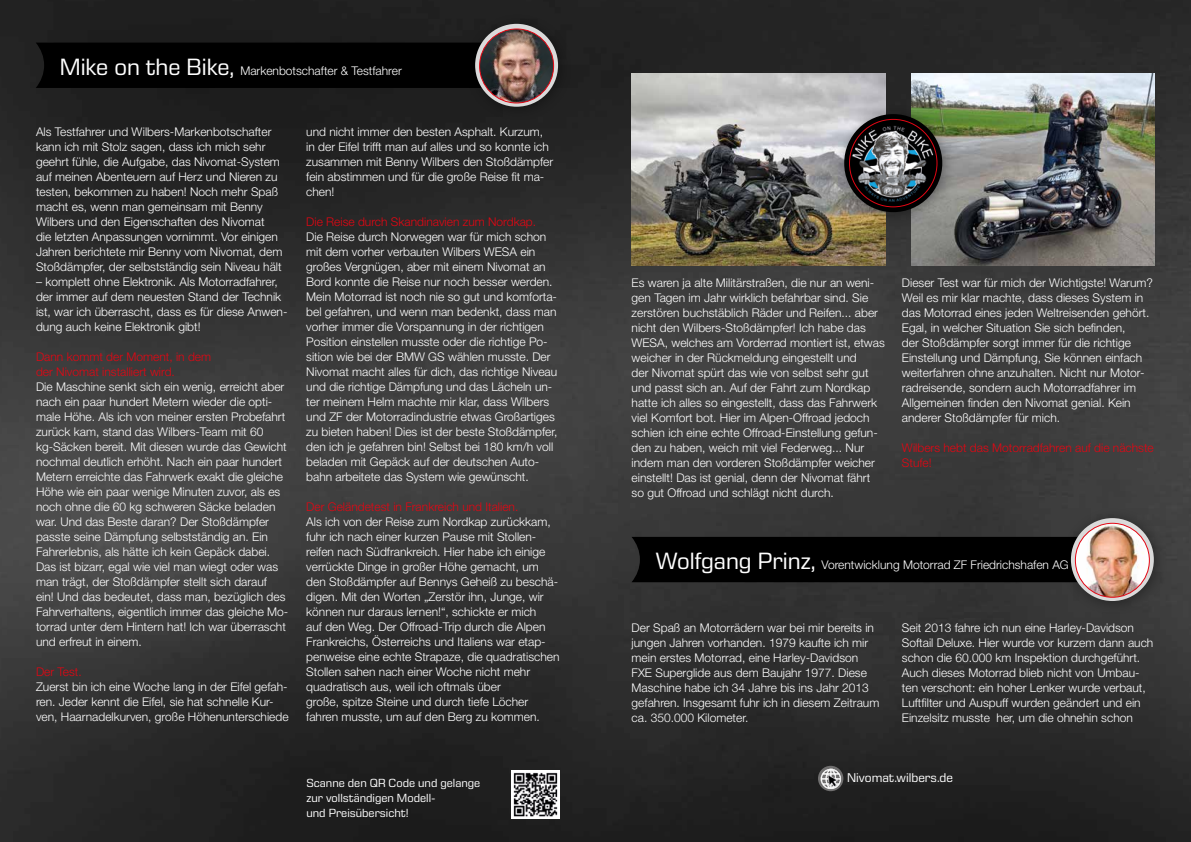
<style>
.page{position:relative;width:1191px;height:842px;background:#fff}
.page>*{position:absolute;margin:0;border:0;box-sizing:border-box;transform-origin:0 0}
.t1{font:13px "Eurostile Next LT Pro";color:#fff}
.t2{font:300 12px/15px "Helvetica Neue LT Pro";color:#fff}
.t3{font:300 12px/15px "Helvetica Neue LT Pro";color:#e30613}
.t4{font:12px/15px "Eurostile Next LT Pro";color:#fff}
.s1{font-family:"Eurostile Next LT Pro";font-weight:400;font-size:24px}
</style>
<div class="page">
<img style="left:0;top:0;width:1191px;height:842px">
<img style="left:631px;top:74px;width:254px;height:192px">
<img style="left:911px;top:74px;width:244px;height:192px">
<div style="left:833px;top:104px;width:123px;height:122px;background:#000;opacity:.35"></div>
<svg style="left:844px;top:114px;width:98px;height:98px"></svg>
<img style="left:849px;top:119px;width:87px;height:86px">
<div style="left:36px;top:43px;width:429px;height:45px;background:#000"></div>
<div style="left:465px;top:13px;width:107px;height:108px;background:#000;opacity:.35"></div>
<svg style="left:475px;top:24px;width:83px;height:83px"></svg>
<img style="left:479px;top:29px;width:74px;height:74px;border-radius:37px">
<div style="left:479px;top:29px;width:75px;height:74px;border:1px solid #e30613;border-radius:50%"></div>
<div style="left:631px;top:537px;width:429px;height:45px;background:#000"></div>
<div style="left:1060px;top:508px;width:108px;height:107px;background:#000;opacity:.35"></div>
<svg style="left:1071px;top:518px;width:82px;height:83px"></svg>
<img style="left:1075px;top:523px;width:74px;height:74px;border-radius:37px">
<div style="left:1074px;top:523px;width:75px;height:75px;border:1px solid #e30613;border-radius:50%"></div>
<img style="left:511px;top:770px;width:48px;height:48px">
<div style="left:818px;top:766px;width:25px;height:25px;background:#706f6f;border-radius:50%"></div>
<img style="left:820px;top:766px;width:22px;height:24px">
<p class="t2" style="left:60px;top:63px;width:343px"><span class="s1">Mike on the Bike,</span> Markenbotschafter &amp; Testfahrer</p>
<p class="t2" style="left:36px;top:124px;width:248px">Als Testfahrer und Wilbers-Markenbotschafter kann ich mit Stolz sagen, dass ich mich sehr geehrt fühle, die Aufgabe, das Nivomat-System auf meinen Abenteuern auf Herz und Nieren zu testen, bekommen zu haben! Noch mehr Spaß macht es, wenn man gemeinsam mit Benny Wilbers und den Eigenschaften des Nivomat die letzten Anpassungen vornimmt. Vor einigen Jahren berichtete mir Benny vom Nivomat, dem Stoßdämpfer, der selbstständig sein Niveau hält</p>
<p class="t2" style="left:36px;top:274px;width:253px">– komplett ohne Elektronik. Als Motorradfahrer, der immer auf dem neuesten Stand der Technik ist, war ich überrascht, dass es für diese Anwen&shy;dung auch keine Elektronik gibt!</p>
<p class="t3" style="left:36px;top:349px;width:177px">Dann kommt der Moment, in dem der Nivomat installiert wird.</p>
<p class="t2" style="left:36px;top:379px;width:254px">Die Maschine senkt sich ein wenig, erreicht aber nach ein paar hundert Metern wieder die opti&shy;male Höhe. Als ich von meiner ersten Probefahrt zurück kam, stand das Wilbers-Team mit 60 kg-Säcken bereit. Mit diesen wurde das Gewicht nochmal deutlich erhöht. Nach ein paar hundert Metern erreichte das Fahrwerk exakt die gleiche Höhe wie ein paar wenige Minuten zuvor, als es noch ohne die 60 kg schweren Säcke beladen war. Und das Beste daran? Der Stoßdämpfer passte seine Dämpfung selbstständig an. Ein Fahrerlebnis, als hätte ich kein Gepäck dabei.<br>Das ist bizarr, egal wie viel man wiegt oder was man trägt, der Stoßdämpfer stellt sich darauf<br>ein! Und das bedeutet, dass man, bezüglich des Fahrverhaltens, eigentlich immer das gleiche Mo&shy;torrad unter dem Hintern hat! Ich war überrascht und erfreut in einem.</p>
<p class="t3" style="left:36px;top:664px;width:47px">Der Test.</p>
<p class="t2" style="left:36px;top:679px;width:254px">Zuerst bin ich eine Woche lang in der Eifel gefah&shy;ren. Jeder kennt die Eifel, sie hat schnelle Kur&shy;ven, Haarnadelkurven, große Höhenunterschiede</p>
<p class="t2" style="left:306px;top:124px;width:248px">und nicht immer den besten Asphalt. Kurzum, in der Eifel trifft man auf alles und so konnte ich zusammen mit Benny Wilbers den Stoßdämpfer fein abstimmen und für die große Reise fit ma&shy;chen!</p>
<p class="t3" style="left:306px;top:214px;width:231px">Die Reise durch Skandinavien zum Nordkap.</p>
<p class="t2" style="left:306px;top:229px;width:253px">Die Reise durch Norwegen war für mich schon mit dem vorher verbauten Wilbers WESA ein großes Vergnügen, aber mit einem Nivomat an Bord konnte die Reise nur noch besser werden.<br>Mein Motorrad ist noch nie so gut und komforta&shy;bel gefahren, und wenn man bedenkt, dass man vorher immer die Vorspannung in der richtigen Position einstellen musste oder die richtige Po&shy;sition wie bei der BMW GS wählen musste. Der Nivomat macht alles für dich, das richtige Niveau und die richtige Dämpfung und das Lächeln un&shy;ter meinem Helm machte mir klar, dass Wilbers und ZF der Motorradindustrie etwas Großartiges zu bieten haben! Dies ist der beste Stoßdämpfer, den ich je gefahren bin! Selbst bei 180 km/h voll beladen mit Gepäck auf der deutschen Auto&shy;bahn arbeitete das System wie gewünscht.</p>
<p class="t3" style="left:306px;top:499px;width:214px">Der Geländetest in Frankreich und Italien.</p>
<p class="t2" style="left:306px;top:514px;width:255px">Als ich von der Reise zum Nordkap zurückkam, fuhr ich nach einer kurzen Pause mit Stollen&shy;reifen nach Südfrankreich. Hier habe ich einige verrückte Dinge in großer Höhe gemacht, um den Stoßdämpfer auf Bennys Geheiß zu beschä&shy;digen. Mit den Worten „Zerstör ihn, Junge, wir können nur daraus lernen!“, schickte er mich<br>auf den Weg. Der Offroad-Trip durch die Alpen Frankreichs, Österreichs und Italiens war etap&shy;penweise eine echte Strapaze, die quadratischen Stollen sahen nach einer Woche nicht mehr quadratisch aus, weil ich oftmals über<br>große, spitze Steine und durch tiefe Löcher fahren musste, um auf den Berg zu kommen.</p>
<p class="t4" style="left:306px;top:776px;width:175px">Scanne den QR Code und gelange zur vollständigen Modell-<br>und Preisübersicht!</p>
<p class="t2" style="left:631px;top:275px;width:255px">Es waren ja alte Militärstraßen, die nur an weni&shy;gen Tagen im Jahr wirklich befahrbar sind. Sie zerstören buchstäblich Räder und Reifen... aber nicht den Wilbers-Stoßdämpfer! Ich habe das WESA, welches am Vorderrad montiert ist, etwas weicher in der Rückmeldung eingestellt und<br>der Nivomat spürt das wie von selbst sehr gut und passt sich an. Auf der Fahrt zum Nordkap hatte ich alles so eingestellt, dass das Fahrwerk viel Komfort bot. Hier im Alpen-Offroad jedoch schien ich eine echte Offroad-Einstellung gefun&shy;den zu haben, weich mit viel Federweg... Nur indem man den vorderen Stoßdämpfer weicher einstellt! Das ist genial, denn der Nivomat fährt so gut Offroad und schlägt nicht durch.</p>
<p class="t2" style="left:902px;top:275px;width:252px">Dieser Test war für mich der Wichtigste! Warum?<br>Weil es mir klar machte, dass dieses System in das Motorrad eines jeden Weltreisenden gehört.<br>Egal, in welcher Situation Sie sich befinden,<br>der Stoßdämpfer sorgt immer für die richtige Einstellung und Dämpfung, Sie können einfach weiterfahren ohne anzuhalten. Nicht nur Motor&shy;radreisende, sondern auch Motorradfahrer im Allgemeinen finden den Nivomat genial. Kein anderer Stoßdämpfer für mich.</p>
<p class="t3" style="left:902px;top:440px;width:253px">Wilbers hebt das Motorradfahren auf die nächste<br>Stufe!</p>
<p class="t2" style="left:655px;top:557px;width:415px"><span class="s1">Wolfgang Prinz,</span> Vorentwicklung Motorrad ZF Friedrichshafen AG</p>
<p class="t2" style="left:631px;top:620px;width:249px">Der Spaß an Motorrädern war bei mir bereits in jungen Jahren vorhanden. 1979 kaufte ich mir mein erstes Motorrad, eine Harley-Davidson FXE Superglide aus dem Baujahr 1977. Diese Maschine habe ich 34 Jahre bis ins Jahr 2013 gefahren. Insgesamt fuhr ich in diesem Zeitraum ca. 350.000 Kilometer.</p>
<p class="t2" style="left:902px;top:620px;width:253px">Seit 2013 fahre ich nun eine Harley-Davidson Softail Deluxe. Hier wurde vor kurzem dann auch schon die 60.000 km Inspektion durchgeführt.<br>Auch dieses Motorrad blieb nicht von Umbau&shy;ten verschont: ein hoher Lenker wurde verbaut, Luftfilter und Auspuff wurden geändert und ein Einzelsitz musste her, um die ohnehin schon</p>
<p class="t1" style="left:847px;top:770px;width:108px">Nivomat.wilbers.de</p>
</div>
